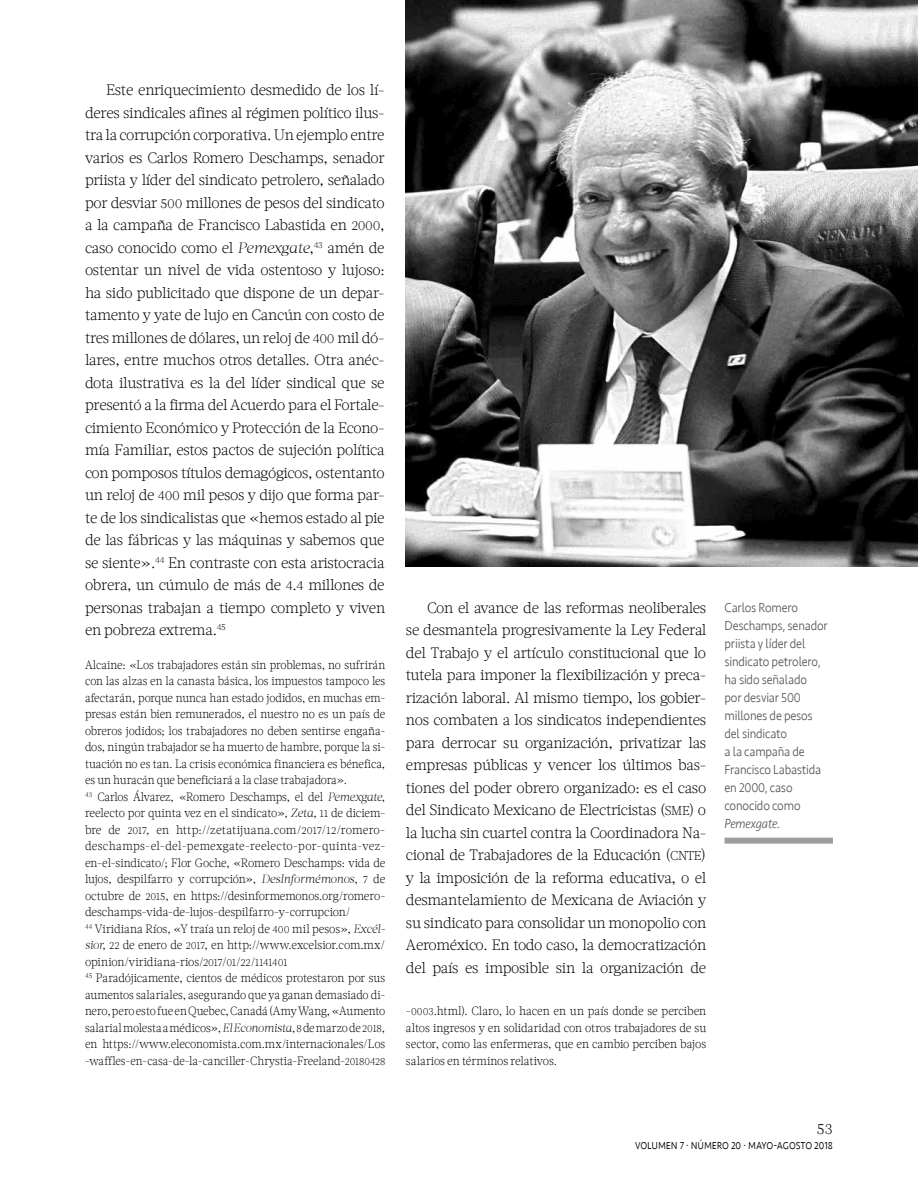
<style>
.page{position:relative;width:918px;height:1188px;background:#fff}
.page>*{position:absolute;margin:0;border:0;box-sizing:border-box;transform-origin:0 0}
.t1{font:300 15px/22.5px "Acta W01";letter-spacing:-.02em;color:#000;text-align:justify}
.t2{font:300 13.5px/18px "Seravek";letter-spacing:-.015em;color:#575756;scale:.91 1}
.t3{font:300 13.5px "Seravek";letter-spacing:-.015em;color:#000;scale:.8 1}
.t4{font:italic 300 13.5px "Seravek";letter-spacing:-.02em;color:#575756;scale:.91 1}
.t5{font:300 12px/16.5px "Acta W01";letter-spacing:-.005em;color:#000;scale:.93 1}
.t6{font:300 12px/16.5px "Acta W01";letter-spacing:-.005em;color:#000;text-align:justify;scale:.94 1}
.s1{font-size:13.2px}
.s2{font-style:italic}
.s3{font-size:10.5px}
.s4{font-family:"Acta W01 Light SC850";font-weight:400;font-size:12.75px}
</style>
<div class="page">
<img style="left:406px;top:0;width:512px;height:566px">
<div style="left:725px;top:838px;width:108px;height:6px;background:#9d9d9c"></div>
<p class="t1" style="left:85px;top:79px;width:302px;text-indent:21px">Este enriquecimiento desmedido de los lí&shy;deres sindicales afines al régimen político ilus&shy;tra la corrupción corporativa. Un ejemplo entre varios es Carlos Romero Deschamps, senador priista y líder del sindicato petrolero, señalado por desviar <span class="s1">500</span> millones de pesos del sindicato a la campaña de Francisco Labastida en <span class="s1">2000</span>, caso conocido como el <span class="s2">Pemexgate</span>,<sup>43</sup> amén de ostentar un nivel de vida ostentoso y lujoso: ha sido publicitado que dispone de un depar&shy;tamento y yate de lujo en Cancún con costo de tres millones de dólares, un reloj de <span class="s1">400</span> mil dó&shy;lares, entre muchos otros detalles. Otra anéc&shy;dota ilustrativa es la del líder sindical que se presentó a la firma del Acuerdo para el Fortale&shy;cimiento Económico y Protección de la Econo&shy;mía Familiar, estos pactos de sujeción política con pomposos títulos demagógicos, ostentanto un reloj de <span class="s1">400</span> mil pesos y dijo que forma par&shy;te de los sindicalistas que «hemos estado al pie de las fábricas y las máquinas y sabemos que se siente».<sup>44</sup> En contraste con esta aristocracia obrera, un cúmulo de más de <span class="s1">4</span>.<span class="s1">4</span> millones de personas trabajan a tiempo completo y viven en pobreza extrema.<sup>45</sup></p>
<p class="t5" style="left:85px;top:656px;width:324px">Alcaine: «Los trabajadores están sin problemas, no sufrirán con las alzas en la canasta básica, los impuestos tampoco les afectarán, porque nunca han estado jodidos, en muchas em&shy;presas están bien remunerados, el nuestro no es un país de obreros jodidos; los trabajadores no deben sentirse engaña&shy;dos, ningún trabajador se ha muerto de hambre, porque la si&shy;tuación no es tan. La crisis económica financiera es bénefica, es un huracán que beneficiará a la clase trabajadora».<br><sup>43</sup> Carlos Álvarez, «Romero Deschamps, el del <span class="s2">Pemexgate</span>, reelecto por quinta vez en el sindicato», <span class="s2">Zeta</span>, <span class="s3">11</span> de diciem&shy;bre de <span class="s3">2017</span>, en http://zetatijuana.com/<span class="s3">2017</span>/<span class="s3">12</span>/romero&shy;deschamps-el-del-pemexgate-reelecto-por-quinta-vez&shy;en-el-sindicato/; Flor Goche, «Romero Deschamps: vida de lujos, despilfarro y corrupción», <span class="s2">DesInformémonos</span>, <span class="s3">7</span> de octubre de <span class="s3">2015</span>, en https://desinformemonos.org/romero&shy;deschamps-vida-de-lujos-despilfarro-y-corrupcion/<br><sup>44</sup> Viridiana Ríos, «Y traía un reloj de <span class="s3">400</span> mil pesos», <span class="s2">Excél&shy;sior</span>, <span class="s3">22</span> de enero de <span class="s3">2017</span>, en http://www.excelsior.com.mx/ opinion/viridiana-rios/<span class="s3">2017</span>/<span class="s3">01</span>/<span class="s3">22</span>/<span class="s3">1141401<br></span><sup>45</sup> Paradójicamente, cientos de médicos protestaron por sus aumentos salariales, asegurando que ya ganan demasiado di&shy;nero, pero esto fue en Quebec, Canadá (Amy Wang, «Aumento salarial molesta a médicos», <span class="s2">El Economista</span>, <span class="s3">8</span> de marzo de <span class="s3">2018</span>, en https://www.eleconomista.com.mx/internacionales/Los -waffles-en-casa-de-la-canciller-Chrystia-Freeland-<span class="s3">20180428</span></p>
<p class="t1" style="left:406px;top:596px;width:302px;text-indent:21px">Con el avance de las reformas neoliberales se desmantela progresivamente la Ley Federal del Trabajo y el artículo constitucional que lo tutela para imponer la flexibilización y preca&shy;rización laboral. Al mismo tiempo, los gobier&shy;nos combaten a los sindicatos independientes para derrocar su organización, privatizar las empresas públicas y vencer los últimos bas&shy;tiones del poder obrero organizado: es el caso del Sindicato Mexicano de Electricistas (<span class="s4">SME</span>) o la lucha sin cuartel contra la Coordinadora Na&shy;cional de Trabajadores de la Educación (<span class="s4">CNTE</span>) y la imposición de la reforma educativa, o el desmantelamiento de Mexicana de Aviación y su sindicato para consolidar un monopolio con Aeroméxico. En todo caso, la democratización del país es imposible sin la organización de</p>
<p class="t6" style="left:406px;top:1003px;width:321px">-<span class="s3">0003</span>.html). Claro, lo hacen en un país donde se perciben altos ingresos y en solidaridad con otros trabajadores de su sector, como las enfermeras, que en cambio perciben bajos salarios en términos relativos.</p>
<p class="t2" style="left:725px;top:599px;width:115px">Carlos Romero<br>Deschamps, senador priista y líder del sindicato petrolero, ha sido señalado<br>por desviar <span class="s1">500 </span>millones de pesos del sindicato<br>a la campaña de<br>Francisco Labastida en <span class="s1">2000</span>, caso conocido como</p>
<p class="t4" style="left:725px;top:816px;width:63px">Pemexgate.</p>
<p class="t1" style="left:817px;top:1117px;width:18px">53</p>
<p class="t3" style="left:635px;top:1137px;width:249px">volumen 7 · número 20 · mayo-agosto 2018</p>
</div>
